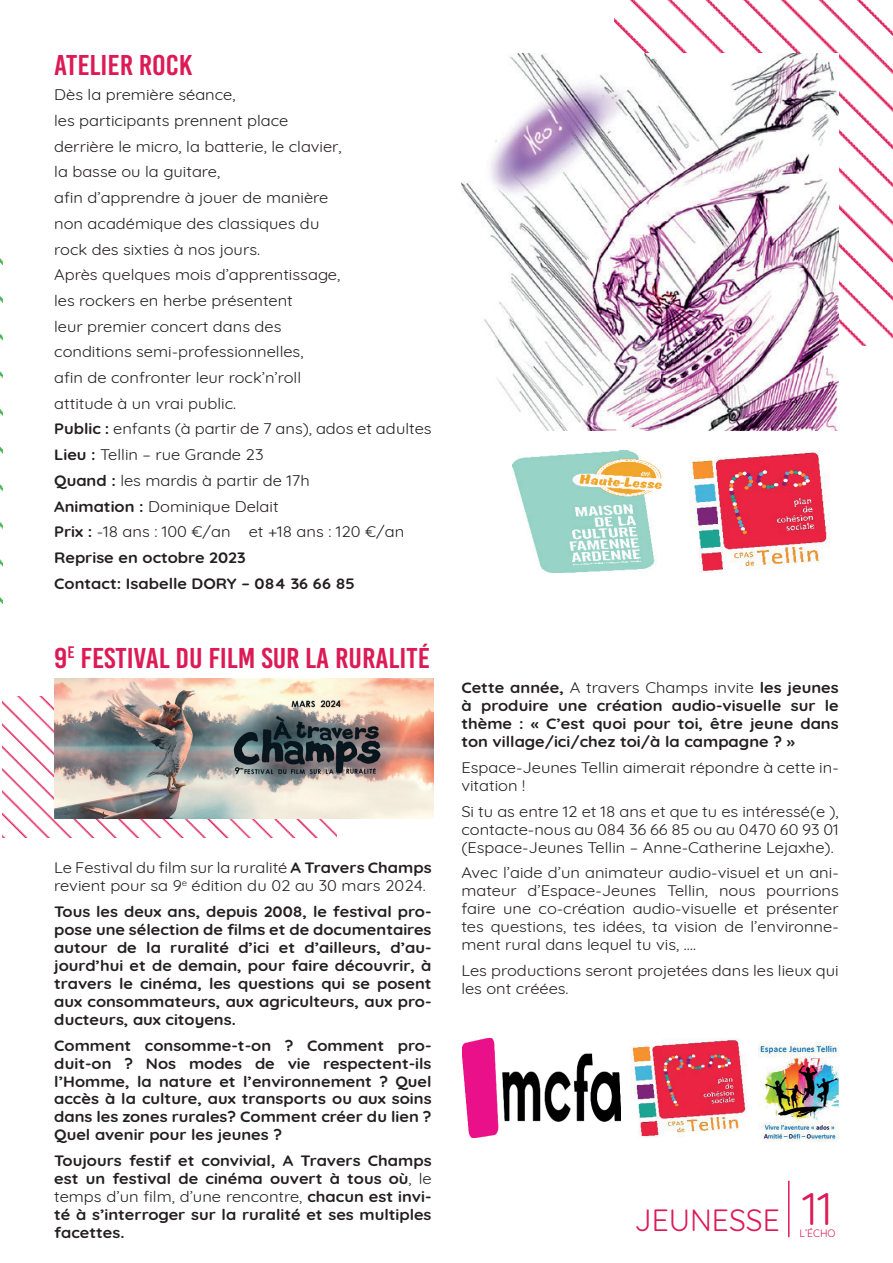
<style>
.page{position:relative;width:893px;height:1263px;background:#fff}
.page>*{position:absolute;margin:0;border:0;box-sizing:border-box;transform-origin:0 0}
.t1{font:45px "Quicksand";color:#dc1a56}
.t2{font:30px "Quicksand";color:#dc1a56}
.t3{font:28.65px "Bebas Kai";color:#dc1a56;scale:1.1 1}
.t4{font:15px/25.7px "Quicksand";color:#231f20;scale:1.1 1}
.t5{font:700 15px/18px "Quicksand";color:#231f20;text-align:justify;scale:1.1 1}
.t6{font:10.5px "Quicksand";color:#dc1a56}
.s1{font-weight:700}
.s2{font-weight:400}
</style>
<div class="page">
<img style="left:0;top:258px;width:2px;height:345px">
<img style="left:614px;top:0;width:279px;height:346px">
<hr style="left:788px;top:1181px;width:1px;height:56px;background:#dc1a56">
<img style="left:461px;top:53px;width:378px;height:378px">
<img style="left:513px;top:451px;width:149px;height:122px">
<img style="left:689px;top:451px;width:140px;height:122px">
<img style="left:462px;top:1038px;width:159px;height:99px">
<img style="left:631px;top:1038px;width:116px;height:99px">
<img style="left:759px;top:1042px;width:79px;height:100px">
<img style="left:2px;top:697px;width:334px;height:140px">
<img style="left:54px;top:678px;width:380px;height:140px">
<h3 class="t3" style="left:54px;top:49px;width:127px">ATELIER ROCK</h3>
<p class="t4" style="left:54px;top:81px;width:345px">dès la première séance,<br>les participants prennent place<br>derrière le micro, la batterie, le clavier,<br>la basse ou la guitare,<br>afin d’apprendre à jouer de manière<br>non académique des classiques du<br>rock des sixties à nos jours.<br>Après quelques mois d’apprentissage,<br>les rockers en herbe présentent<br>leur premier concert dans des<br>conditions semi-professionnelles,<br>afin de confronter leur rock’n’roll<br>attitude à un vrai public.<br><span class="s1">Public :</span> enfants (à partir de 7 ans), ados et adultes<br><span class="s1">Lieu :</span> Tellin – rue Grande 23<br><span class="s1">Quand :</span> les mardis à partir de 17h<br><span class="s1">Animation :</span> Dominique Delait<br><span class="s1">Prix :</span> -18 ans : 100 €/an et +18 ans : 120 €/an<br><span class="s1">Reprise en octobre 2023<br>Contact: Isabelle DORY – 084 36 66 85</span></p>
<h3 class="t3" style="left:54px;top:642px;width:343px">9<sup>E</sup> FESTIVAL DU FILM SUR LA RURALITÉ</h3>
<p class="t4" style="left:54px;top:857px;width:345px;line-height:18px">Le Festival du film sur la ruralité <span class="s1">A Travers Champs </span>revient pour sa 9<sup>e</sup> édition du 02 au 30 mars 2024.</p>
<p class="t5" style="left:54px;top:901px;width:345px">Tous les deux ans, depuis 2008, le festival pro&shy;pose une sélection de films et de documentaires autour de la ruralité d’ici et d’ailleurs, d’au&shy;jourd’hui et de demain, pour faire découvrir, à travers le cinéma, les questions qui se posent aux consommateurs, aux agriculteurs, aux pro&shy;ducteurs, aux citoyens.</p>
<p class="t5" style="left:54px;top:1035px;width:345px">Comment consomme-t-on ? Comment pro&shy;duit-on ? Nos modes de vie respectent-ils l’Homme, la nature et l’environnement ? Quel accès à la culture, aux transports ou aux soins dans les zones rurales? Comment créer du lien ?<br>Quel avenir pour les jeunes ?</p>
<p class="t5" style="left:54px;top:1150px;width:345px">Toujours festif et convivial, A Travers Champs est un festival de cinéma ouvert à tous où<span class="s2">, le temps d’un film, d’une rencontre,</span> chacun est invi&shy;té à s’interroger sur la ruralité et ses multiples facettes.</p>
<p class="t5" style="left:461px;top:678px;width:345px">Cette année, <span class="s2">A travers Champs invite</span> les jeunes à produire une création audio-visuelle sur le thème : « C’est quoi pour toi, être jeune dans ton village/ici/chez toi/à la campagne ? »</p>
<p class="t4" style="left:461px;top:757px;width:345px;line-height:18px">Espace-Jeunes tellin aimerait répondre à cette in&shy;vitation !</p>
<p class="t4" style="left:461px;top:801px;width:345px;line-height:18px;text-align:justify">si tu as entre 12 et 18 ans et que tu es intéressé(e ), contacte-nous au 084 36 66 85 ou au 0470 60 93 01 (Espace-Jeunes tellin – Anne-Catherine Lejaxhe).</p>
<p class="t4" style="left:461px;top:862px;width:345px;line-height:18px;text-align:justify">Avec l’aide d’un animateur audio-visuel et un ani&shy;mateur d’Espace-Jeunes tellin, nous pourrions faire une co-création audio-visuelle et présenter tes questions, tes idées, ta vision de l’environne&shy;ment rural dans lequel tu vis, ….</p>
<p class="t4" style="left:461px;top:960px;width:345px;line-height:18px">Les productions seront projetées dans les lieux qui les ont créées.</p>
<h2 class="t2" style="left:634px;top:1197px;width:147px">JEUnEssE</h2>
<h1 class="t1" style="left:803px;top:1173px;width:31px">11</h1>
<p class="t6" style="left:800px;top:1225px;width:38px">L’ÉCHO</p>
</div>
